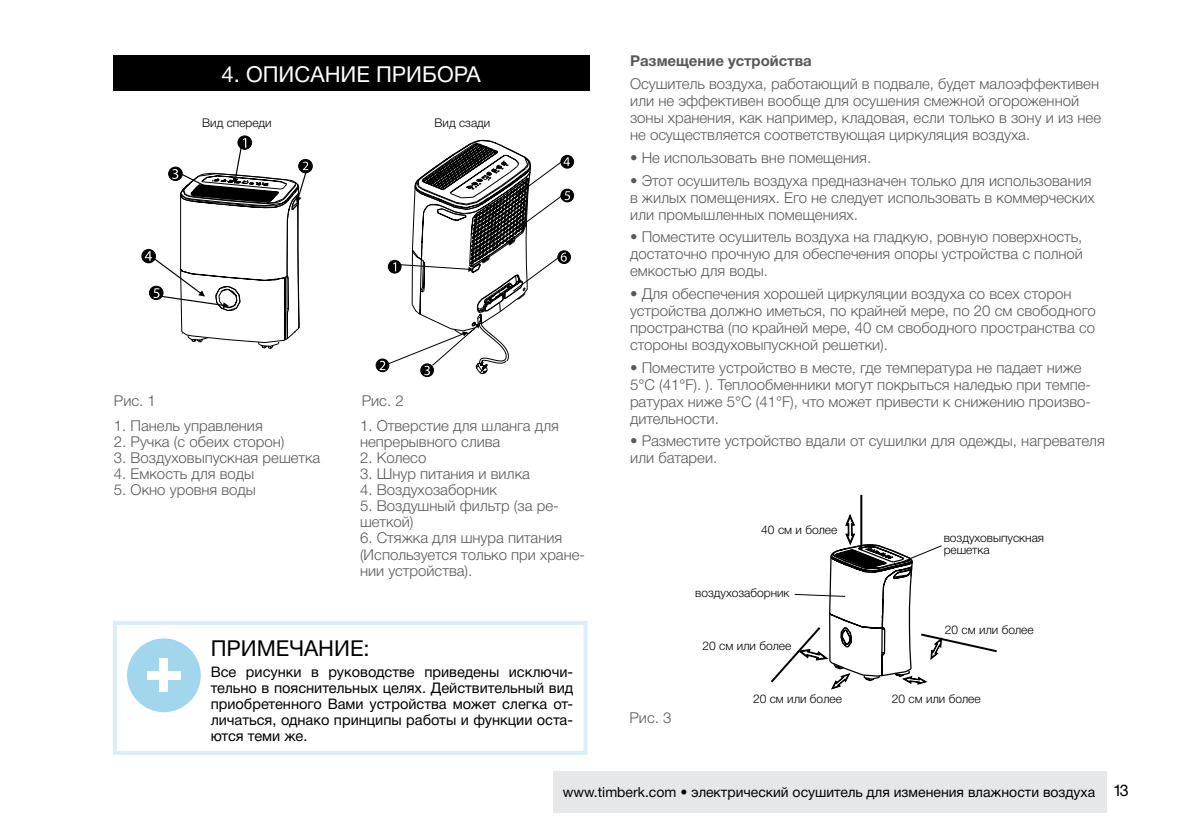
<style>
.page{position:relative;width:1191px;height:840px;background:#fff}
.page>*{position:absolute;margin:0;border:0;box-sizing:border-box;transform-origin:0 0}
.t1{font:22px "Helvetica Neue Cyr";color:#fff}
.t2{font:22px "Helvetica Neue Cyr";color:#000}
.t3{font:300 15px/17px "Helvetica Neue Cyr";color:#58595b}
.t4{font:700 15px "Helvetica Neue Cyr";color:#58595b}
.t5{font:14.6px/16px "Helvetica Neue Cyr";color:#000;text-align:justify}
.t6{font:14px "Helvetica Neue Cyr";color:#000}
.t7{font:300 12px/12px "Helvetica Neue Cyr";color:#000}
.s1{font-size:16px}
</style>
<div class="page">
<div style="left:113px;top:56px;width:476px;height:35px;background:#000"></div>
<div style="left:113px;top:620px;width:474px;height:134px;border:4px solid #a2d6ed"></div>
<div style="left:127px;top:638px;width:74px;height:73px;background:#a2d6ed;border-radius:50%"></div>
<div style="left:159px;top:658px;width:9px;height:33px;background:#fff"></div>
<div style="left:147px;top:670px;width:33px;height:9px;background:#fff"></div>
<svg style="left:142px;top:249px;width:13px;height:14px"></svg>
<div style="left:142px;top:249px;width:14px;height:14px;border:1px solid #000;border-radius:50%"></div>
<div style="left:238px;top:136px;width:13px;height:13px;background:#0b0b0b;border-radius:50%"></div>
<div style="left:238px;top:136px;width:14px;height:13px;border:1px solid #000;border-radius:50%"></div>
<div style="left:299px;top:159px;width:13px;height:14px;background:#000;border-radius:50%"></div>
<div style="left:298px;top:159px;width:14px;height:14px;border:1px solid #000;border-radius:50%"></div>
<svg style="left:145px;top:138px;width:163px;height:211px"></svg>
<div style="left:561px;top:155px;width:12px;height:13px;background:#000;border-radius:50%"></div>
<div style="left:560px;top:155px;width:14px;height:13px;border:1px solid #000;border-radius:50%"></div>
<div style="left:561px;top:189px;width:12px;height:13px;background:#000;border-radius:50%"></div>
<div style="left:560px;top:189px;width:14px;height:13px;border:1px solid #000;border-radius:50%"></div>
<div style="left:376px;top:359px;width:13px;height:12px;background:#000;border-radius:50%"></div>
<div style="left:376px;top:358px;width:13px;height:14px;border:1px solid #000;border-radius:50%"></div>
<div style="left:420px;top:363px;width:14px;height:13px;border:1px solid #000;border-radius:50%"></div>
<div style="left:557px;top:250px;width:14px;height:14px;border:1px solid #000;border-radius:50%"></div>
<svg style="left:379px;top:139px;width:191px;height:236px"></svg>
<svg style="left:770px;top:494px;width:227px;height:189px"></svg>
<svg style="left:793px;top:513px;width:150px;height:176px"></svg>
<div style="left:553px;top:771px;width:553px;height:41px;background:#e6e7e8"></div>
<h1 class="t1" style="left:221px;top:62px;width:261px">4. ОПИСАНИЕ ПРИБОРА</h1>
<p class="t7" style="left:202px;top:117px;width:71px">Вид спереди</p>
<p class="t7" style="left:434px;top:117px;width:57px">Вид сзади</p>
<p class="t3" style="left:114px;top:392px;width:43px">Рис. 1</p>
<p class="t3" style="left:362px;top:392px;width:43px">Рис. 2</p>
<p class="t3" style="left:114px;top:417px;width:150px">1. Панель управления</p>
<p class="t3" style="left:114px;top:433px;width:172px">2. Ручка (с обеих сторон)</p>
<p class="t3" style="left:114px;top:449px;width:208px">3. Воздуховыпускная решетка</p>
<p class="t3" style="left:114px;top:465px;width:142px">4. Емкость для воды</p>
<p class="t3" style="left:114px;top:481px;width:143px">5. Окно уровня воды</p>
<p class="t3" style="left:360px;top:418px;width:200px;line-height:16px">1. Отверстие для шланга для непрерывного слива</p>
<p class="t3" style="left:360px;top:449px;width:68px">2. Колесо</p>
<p class="t3" style="left:360px;top:465px;width:171px">3. Шнур питания и вилка</p>
<p class="t3" style="left:360px;top:481px;width:138px">4. Воздухозаборник</p>
<p class="t3" style="left:360px;top:498px;width:200px;line-height:16px">5. Воздушный фильтр (за ре&shy;шеткой)</p>
<p class="t3" style="left:360px;top:530px;width:227px;line-height:16px">6. Стяжка для шнура питания (Используется только при хране&shy;нии устройства).</p>
<h1 class="t2" style="left:211px;top:635px;width:160px">ПРИМЕЧАНИЕ:</h1>
<p class="t5" style="left:211px;top:663px;width:364px">Все рисунки в руководстве приведены исключи&shy;тельно в пояснительных целях. Действительный вид приобретенного Вами устройства может слегка от&shy;личаться, однако принципы работы и функции оста&shy;ются теми же.</p>
<p class="t4" style="left:630px;top:53px;width:183px">Размещение устройства</p>
<p class="t3" style="left:630px;top:75px;width:473px">Осушитель воздуха, работающий в подвале, будет малоэффективен или не эффективен вообще для осушения смежной огороженной зоны хранения, как например, кладовая, если только в зону и из нее не осуществляется соответствующая циркуляция воздуха.</p>
<p class="t3" style="left:630px;top:149px;width:243px">• Не использовать вне помещения.</p>
<p class="t3" style="left:630px;top:172px;width:466px">• Этот осушитель воздуха предназначен только для использования в жилых помещениях. Его не следует использовать в коммерческих или промышленных помещениях.</p>
<p class="t3" style="left:630px;top:228px;width:454px;text-align:justify">• Поместите осушитель воздуха на гладкую, ровную поверхность, достаточно прочную для обеспечения опоры устройства с полной емкостью для воды.</p>
<p class="t3" style="left:630px;top:285px;width:467px">• Для обеспечения хорошей циркуляции воздуха со всех сторон устройства должно иметься, по крайней мере, по 20 см свободного пространства (по крайней мере, 40 см свободного пространства со стороны воздуховыпускной решетки).</p>
<p class="t3" style="left:630px;top:359px;width:462px">• Поместите устройство в месте, где температура не падает ниже 5°С (41°F). ). Теплообменники могут покрыться наледью при темпе&shy;ратурах ниже 5°С (41°F), что может привести к снижению произво&shy;дительности.</p>
<p class="t3" style="left:630px;top:432px;width:476px">• Разместите устройство вдали от сушилки для одежды, нагревателя или батареи.</p>
<p class="t3" style="left:629px;top:708px;width:43px">Рис. 3</p>
<p class="t7" style="left:761px;top:523px;width:77px">40 см и более</p>
<p class="t7" style="left:695px;top:587px;width:96px">воздухозаборник</p>
<p class="t7" style="left:702px;top:639px;width:90px">20 см или более</p>
<p class="t7" style="left:753px;top:692px;width:90px">20 см или более</p>
<p class="t7" style="left:943px;top:532px;width:102px">воздуховыпускная решетка</p>
<p class="t7" style="left:944px;top:623px;width:90px">20 см или более</p>
<p class="t7" style="left:891px;top:692px;width:90px">20 см или более</p>
<p class="t6" style="left:563px;top:784px;width:567px">www.timberk.сom • электрический осушитель для изменения влажности воздуха <span class="s1">13</span></p>
</div>
